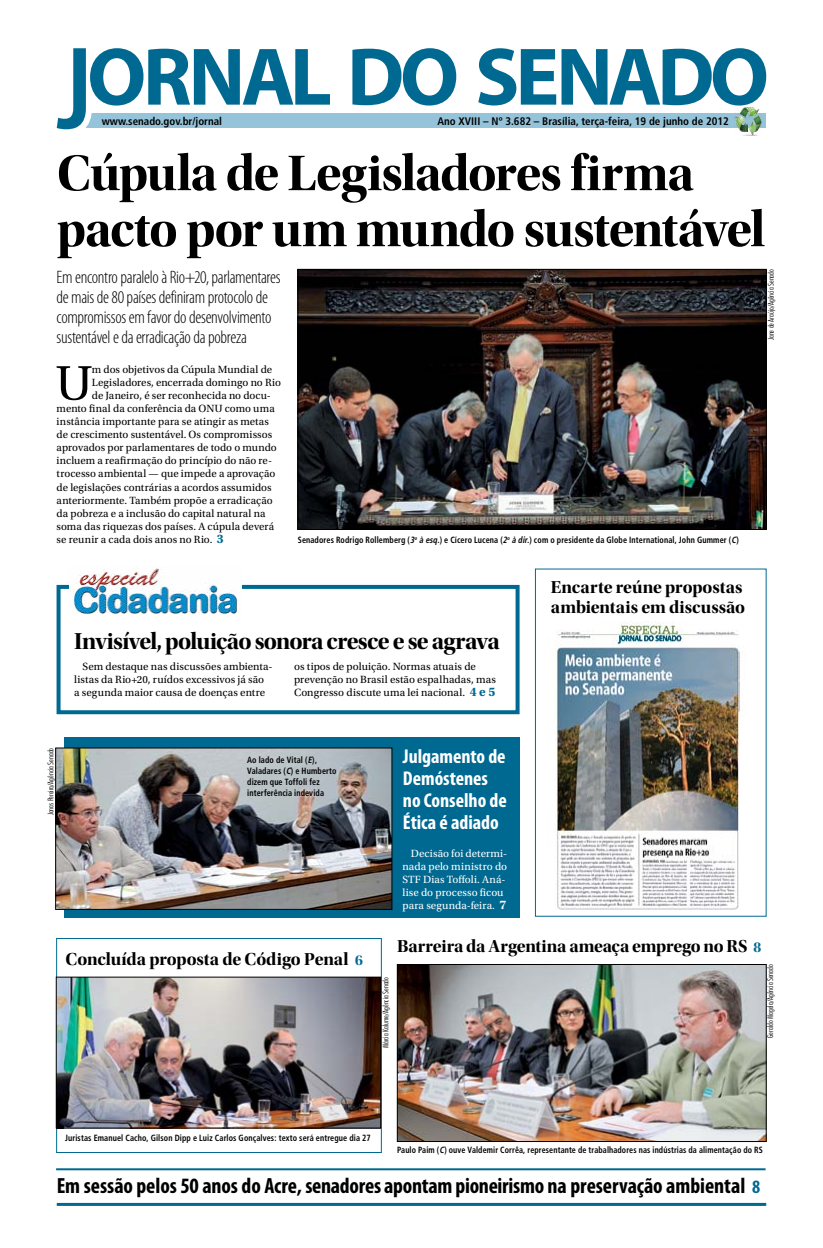
<style>
.page{position:relative;width:823px;height:1248px;background:#fff}
.page>*{position:absolute;margin:0;border:0;box-sizing:border-box;transform-origin:0 0}
.t1{font:52px/56px "Utopia Std Bold Disp";letter-spacing:-.025em;color:#000}
.t2{font:50.8px "Utopia Std";color:#000}
.t3{font:24px "Utopia Std Bold Disp";letter-spacing:-.025em;color:#000}
.t4{font:700 condensed 22px "Myriad Pro";letter-spacing:-.005em;color:#000}
.t5{font:700 condensed 20px/22px "Myriad Pro";letter-spacing:-.005em;color:#fff}
.t6{font:300 condensed 18px/20px "Myriad Pro";letter-spacing:-.02em;color:#000}
.t7{font:18px/20px "Utopia Std Bold Disp";letter-spacing:-.005em;color:#000}
.t8{font:11px/13px "Utopia Std";letter-spacing:.005em;color:#000}
.t9{font:11px/13px "Utopia Std";letter-spacing:.005em;color:#fff}
.t10{font:700 condensed 11px "Frutiger";color:#000}
.t11{font:700 condensed 9px/11px "Frutiger";letter-spacing:.015em;color:#000;scale:.9 1}
.t12{font:700 condensed 9px "Frutiger";letter-spacing:.015em;color:#000;scale:.89 1}
.t13{font:300 condensed 8px "Futura BT";color:#000}
.s1{font-weight:700;font-size:13px;color:#006991}
.s2{font-style:italic}
.s3{font-size:15px;color:#006991}
.s4{font-weight:700;font-size:13px}
.s5{font-size:19px;color:#006991}
</style>
<div class="page">
<hr style="left:57px;top:1202px;width:708px;height:3px;background:#006991">
<div style="left:56px;top:937px;width:325px;height:215px;border:1px solid #006991"></div>
<div style="left:59px;top:114px;width:706px;height:14px;background:#95c4da"></div>
<img style="left:734px;top:108px;width:27px;height:27px">
<svg style="left:57px;top:48px;width:273px;height:82px"></svg>
<svg style="left:352px;top:48px;width:104px;height:57px"></svg>
<svg style="left:478px;top:48px;width:287px;height:57px"></svg>
<img style="left:399px;top:966px;width:364px;height:173px">
<div style="left:397px;top:964px;width:368px;height:177px;border:1px solid #000"></div>
<img style="left:300px;top:271px;width:463px;height:256px">
<div style="left:298px;top:269px;width:467px;height:260px;border:1px solid #000"></div>
<img style="left:555px;top:621px;width:185px;height:289px">
<div style="left:534px;top:568px;width:232px;height:348px;border:1px solid #006991"></div>
<div style="left:65px;top:737px;width:454px;height:181px;background:#006991"></div>
<img style="left:57px;top:749px;width:333px;height:158px">
<div style="left:55px;top:747px;width:337px;height:162px;border:1px solid #000"></div>
<div style="left:56px;top:585px;width:463px;height:129px;border:4px solid #006991"></div>
<img style="left:69px;top:568px;width:172px;height:46px">
<hr style="left:56px;top:1168px;width:709px;height:2px;background:#006991">
<img style="left:58px;top:978px;width:320px;height:147px">
<div style="left:56px;top:976px;width:324px;height:151px;border:1px solid #000"></div>
<p class="t10" style="left:102px;top:114px;width:122px">www.senado.gov.br/jornal</p>
<p class="t10" style="left:437px;top:114px;width:293px">Ano XVIII – Nº 3.682 – Brasília, terça-feira, 19 de junho de 2012</p>
<p class="t1" style="left:57px;top:146px;width:709px">Cúpula de Legisladores firma pacto por um mundo sustentável</p>
<p class="t6" style="left:57px;top:267px;width:225px">Em encontro paralelo à Rio+20, parlamentares de mais de 80 países definiram protocolo de compromissos em favor do desenvolvimento sustentável e da erradicação da pobreza</p>
<p class="t2" style="left:56px;top:355px;width:37px">U</p>
<p class="t8" style="left:92px;top:363px;width:182px">m dos objetivos da Cúpula Mundial de</p>
<p class="t13" style="left:765px;top:340px;width:73px;rotate:-90deg">Jane de Araújo/Agência Senado</p>
<p class="t8" style="left:92px;top:376px;width:190px">Legisladores, encerrada domingo no Rio</p>
<p class="t8" style="left:92px;top:389px;width:180px">de Janeiro, é ser reconhecida no docu-</p>
<p class="t8" style="left:57px;top:402px;width:219px">mento final da conferência da ONU como uma</p>
<p class="t8" style="left:57px;top:415px;width:213px">instância importante para se atingir as metas</p>
<p class="t8" style="left:57px;top:428px;width:217px">de crescimento sustentável. Os compromissos</p>
<p class="t8" style="left:57px;top:441px;width:221px">aprovados por parlamentares de todo o mundo</p>
<p class="t8" style="left:57px;top:454px;width:217px">incluem a reafirmação do princípio do não re-</p>
<p class="t8" style="left:57px;top:467px;width:220px">trocesso ambiental — que impede a aprovação</p>
<p class="t8" style="left:57px;top:480px;width:216px">de legislações contrárias a acordos assumidos</p>
<p class="t8" style="left:57px;top:493px;width:217px">anteriormente. Também propõe a erradicação</p>
<p class="t8" style="left:57px;top:506px;width:210px">da pobreza e a inclusão do capital natural na</p>
<p class="t8" style="left:57px;top:519px;width:219px">soma das riquezas dos países. A cúpula deverá</p>
<p class="t8" style="left:57px;top:532px;width:168px">se reunir a cada dois anos no Rio. <span class="s1">3</span></p>
<p class="t11" style="left:298px;top:534px;width:491px">Senadores Rodrigo Rollemberg (<span class="s2">3</span><sup>o</sup> <span class="s2">à esq.</span>) e Cícero Lucena (<span class="s2">2</span><sup>o</sup> <span class="s2">à dir.</span>) com o presidente da Globe International, John Gummer (<span class="s2">C</span>)</p>
<p class="t3" style="left:74px;top:627px;width:427px">Invisível, poluição sonora cresce e se agrava</p>
<p class="t8" style="left:74px;top:660px;width:200px;text-indent:9px">Sem destaque nas discussões ambienta&shy;listas da Rio+20, ruídos excessivos já são<br>a segunda maior causa de doenças entre</p>
<p class="t8" style="left:294px;top:660px;width:203px">os tipos de poluição. Normas atuais de prevenção no Brasil estão espalhadas, mas<br>Congresso discute uma lei nacional. <span class="s1">4 e 5</span></p>
<p class="t7" style="left:550px;top:577px;width:196px">Encarte reúne propostas ambientais em discussão</p>
<p class="t13" style="left:46px;top:815px;width:69px;rotate:-90deg">Jonas Pereira/Agência Senado</p>
<p class="t11" style="left:247px;top:754px;width:101px">Ao lado de Vital (<span class="s2">E</span>),<br>Valadares (<span class="s2">C</span>) e Humberto dizem que Toffoli fez interferência indevida</p>
<p class="t7" style="left:66px;top:948px;width:299px">Concluída proposta de Código Penal <span class="s3">6</span></p>
<p class="t5" style="left:403px;top:744px;width:105px">Julgamento de<br>Demóstenes no Conselho de<br>Ética é adiado</p>
<p class="t9" style="left:402px;top:846px;width:106px;text-indent:9px">Decisão foi determi&shy;nada pelo ministro do<br>STF Dias Toffoli. Aná&shy;lise do processo ficou para segunda-feira. <span class="s4">7</span></p>
<p class="t7" style="left:397px;top:935px;width:365px">Barreira da Argentina ameaça emprego no RS <span class="s3">8</span></p>
<p class="t13" style="left:380px;top:1048px;width:73px;rotate:-90deg">Márcia Kalume/Agência Senado</p>
<p class="t13" style="left:764px;top:1037px;width:75px;rotate:-90deg">Geraldo Magela/Agência Senado</p>
<p class="t11" style="left:65px;top:1132px;width:340px">Juristas Emanuel Cacho, Gilson Dipp e Luiz Carlos Gonçalves: texto será entregue dia 27</p>
<p class="t12" style="left:397px;top:1144px;width:412px">Paulo Paim (<span class="s2">C</span>) ouve Valdemir Corrêa, representante de trabalhadores nas indústrias da alimentação do RS</p>
<p class="t4" style="left:57px;top:1171px;width:704px">Em sessão pelos 50 anos do Acre, senadores apontam pioneirismo na preservação ambiental <span class="s5">8</span></p>
</div>
